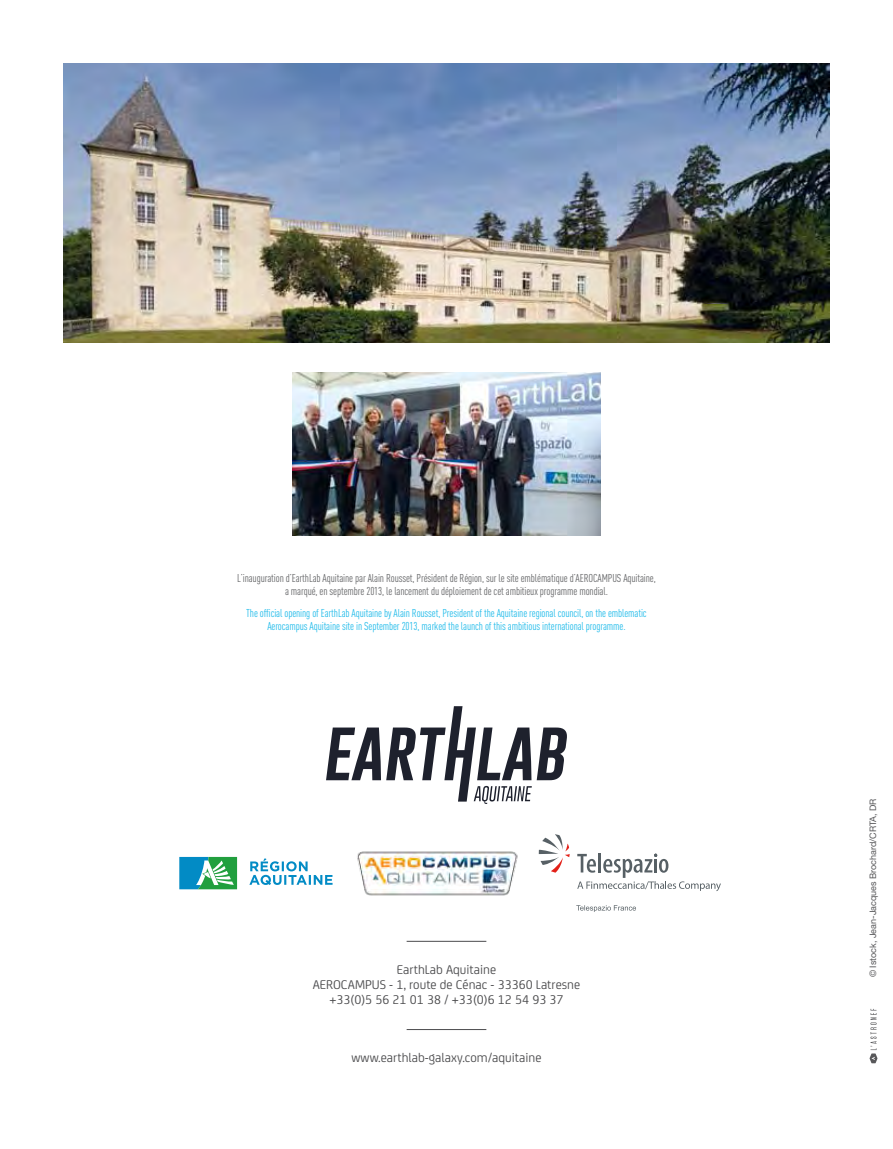
<style>
.page{position:relative;width:893px;height:1149px;background:#fff}
.page>*{position:absolute;margin:0;border:0;box-sizing:border-box;transform-origin:0 0}
.t1{font:13.5px/15px "FS Joey";color:#4b4b4d;text-align:center}
.t2{font:11.25px/13.5px "DIN Cond";letter-spacing:-.01em;color:#20bbea;text-align:center}
.t3{font:11.25px/13.5px "DIN Cond";letter-spacing:-.01em;color:#646567;text-align:center}
.t4{font:9px "Helvetica Neue LT Std";color:#58585a}
</style>
<div class="page">
<img style="left:64px;top:64px;width:765px;height:278px">
<svg style="left:870px;top:1008px;width:7px;height:54px"></svg>
<img style="left:292px;top:373px;width:309px;height:162px">
<hr style="left:892px;top:762px;width:1px;height:386px;background:#576065">
<hr style="left:407px;top:940px;width:79px;height:1px;background:#4b4b4d">
<hr style="left:407px;top:1028px;width:79px;height:1px;background:#4b4b4d">
<svg style="left:326px;top:706px;width:241px;height:97px"></svg>
<svg style="left:539px;top:834px;width:31px;height:38px"></svg>
<svg style="left:577px;top:853px;width:144px;height:37px"></svg>
<svg style="left:576px;top:905px;width:60px;height:6px"></svg>
<svg style="left:249px;top:858px;width:84px;height:26px"></svg>
<div style="left:175px;top:852px;width:66px;height:40px;background:linear-gradient(to bottom,#fbfdfb,#f9fcfa)"></div>
<svg style="left:179px;top:856px;width:58px;height:33px"></svg>
<img style="left:357px;top:851px;width:161px;height:44px">
<p class="t3" style="left:237px;top:570px;width:420px">L’inauguration d’EarthLab Aquitaine par Alain Rousset, Président de Région, sur le site emblématique d’AEROCAMPUS Aquitaine, a marqué, en septembre 2013, le lancement du déploiement de cet ambitieux programme mondial.</p>
<p class="t2" style="left:246px;top:605px;width:402px">The official opening of EarthLab Aquitaine by Alain Rousset, President of the Aquitaine regional council, on the emblematic<br>Aerocampus Aquitaine site in September 2013, marked the launch of this ambitious international programme.</p>
<p class="t1" style="left:313px;top:960px;width:269px">EarthLab Aquitaine<br>Aerocampus - 1, route de Cénac - 33360 Latresne +33(0)5 56 21 01 38 / +33(0)6 12 54 93 37</p>
<p class="t1" style="left:351px;top:1048px;width:192px">www.earthlab-galaxy.com/aquitaine</p>
<p class="t4" style="left:867px;top:976px;width:180px;rotate:-90deg">© Istock, Jean-Jacques Brochard/CRTA, DR</p>
</div>
